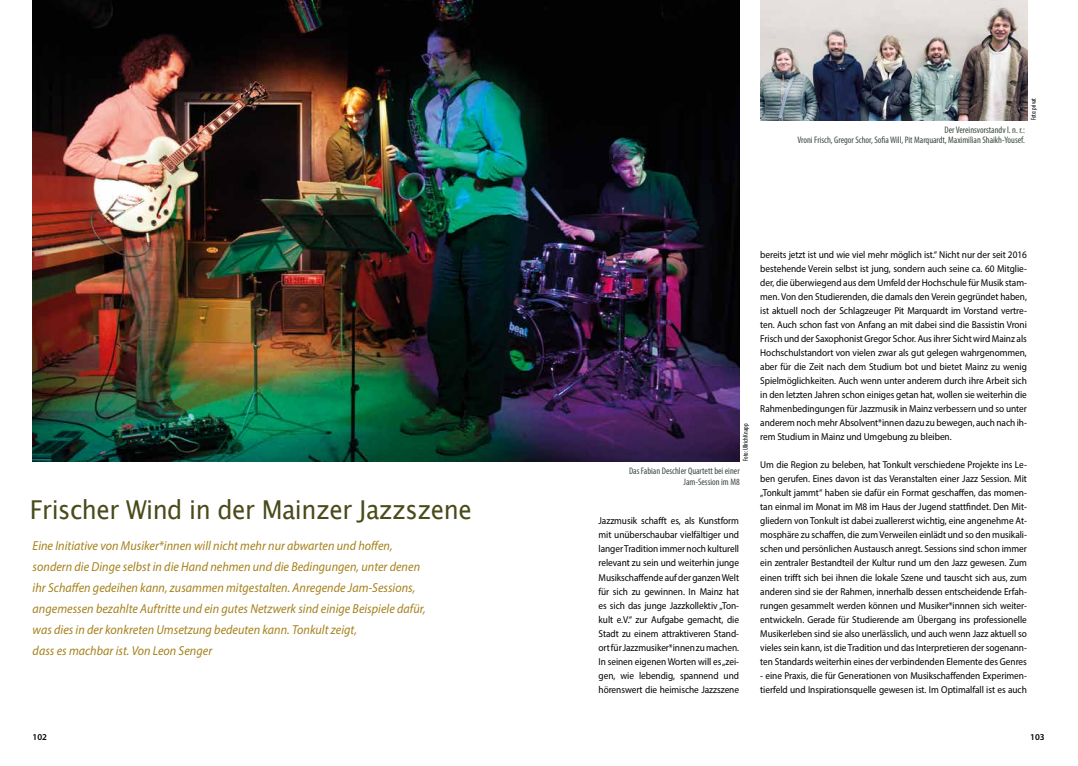
<style>
.page{position:relative;width:1078px;height:766px;background:#fff}
.page>*{position:absolute;margin:0;border:0;box-sizing:border-box;transform-origin:0 0}
.t1{font:26px "Lucida Grande";letter-spacing:-.02em;color:#494b1b;scale:.93 1}
.t2{font:italic 13px/21px "Myriad Pro";letter-spacing:.005em;color:#a5801a;scale:.93 1}
.t3{font:10px/14px "Myriad Pro";letter-spacing:-.005em;color:#000;text-align:justify;scale:.93 1}
.t4{font:condensed 9.5px/10.5px "Myriad Pro";color:#3a4b40;text-align:right}
.t5{font:600 9px "Myriad Pro";color:#000}
.t6{font:condensed 7px "Myriad Pro";letter-spacing:-.005em;color:#000;scale:.93 1}
</style>
<div class="page">
<img style="left:33px;top:0;width:706px;height:461px">
<img style="left:760px;top:0;width:266px;height:120px">
<p class="t6" style="left:1029px;top:120px;width:25px;rotate:-90deg">Foto: privat</p>
<h1 class="t1" style="left:30px;top:494px;width:477px">Frischer Wind in der Mainzer Jazzszene</h1>
<p class="t2" style="left:33px;top:535px;width:424px">Eine Initiative von Musiker*innen will nicht mehr nur abwarten und hoffen, sondern die Dinge selbst in die Hand nehmen und die Bedingungen, unter denen ihr Schaffen gedeihen kann, zusammen mitgestalten. Anregende Jam-Sessions, angemessen bezahlte Auftritte und ein gutes Netzwerk sind einige Beispiele dafür, was dies in der konkreten Umsetzung bedeuten kann. Tonkult zeigt,<br>dass es machbar ist. Von Leon Senger</p>
<p class="t4" style="left:797px;top:124px;width:229px">Der Vereinsvorstandv l. n. r.:<br>Vroni Frisch, Gregor Schor, Sofia Will, Pit Marquardt, Maximilian Shaikh-Yousef.</p>
<p class="t6" style="left:741px;top:461px;width:41px;rotate:-90deg">Foto: Ullrich Knapp</p>
<p class="t4" style="left:629px;top:465px;width:112px">Das Fabian Deschler Quartett bei einer<br>Jam-Session im M8</p>
<p class="t3" style="left:598px;top:514px;width:152px">Jazzmusik schafft es, als Kunstform mit unüberschaubar vielfältiger und langer Tradition immer noch kulturell relevant zu sein und weiterhin junge Musikschaffende auf der ganzen Welt für sich zu gewinnen. In Mainz hat es sich das junge Jazzkollektiv „Ton&shy;kult e.V.“ zur Aufgabe gemacht, die Stadt zu einem attraktiveren Stand&shy;ort für Jazzmusiker*innen zu machen.<br>In seinen eigenen Worten will es „zei&shy;gen, wie lebendig, spannend und hörenswert die heimische Jazzszene</p>
<p class="t3" style="left:760px;top:248px;width:288px">bereits jetzt ist und wie viel mehr möglich ist.“ Nicht nur der seit 2016 bestehende Verein selbst ist jung, sondern auch seine ca. 60 Mitglie&shy;der, die überwiegend aus dem Umfeld der Hochschule für Musik stam&shy;men. Von den Studierenden, die damals den Verein gegründet haben, ist aktuell noch der Schlagzeuger Pit Marquardt im Vorstand vertre&shy;ten. Auch schon fast von Anfang an mit dabei sind die Bassistin Vroni Frisch und der Saxophonist Gregor Schor. Aus ihrer Sicht wird Mainz als Hochschulstandort von vielen zwar als gut gelegen wahrgenommen, aber für die Zeit nach dem Studium bot und bietet Mainz zu wenig Spielmöglichkeiten. Auch wenn unter anderem durch ihre Arbeit sich in den letzten Jahren schon einiges getan hat, wollen sie weiterhin die Rahmenbedingungen für Jazzmusik in Mainz verbessern und so unter anderem noch mehr Absolvent*innen dazu zu bewegen, auch nach ih&shy;rem Studium in Mainz und Umgebung zu bleiben.</p>
<p class="t3" style="left:760px;top:458px;width:288px">Um die Region zu beleben, hat Tonkult verschiedene Projekte ins Le&shy;ben gerufen. Eines davon ist das Veranstalten einer Jazz Session. Mit „Tonkult jammt“ haben sie dafür ein Format geschaffen, das momen&shy;tan einmal im Monat im M8 im Haus der Jugend stattfindet. Den Mit&shy;gliedern von Tonkult ist dabei zuallererst wichtig, eine angenehme At&shy;mosphäre zu schaffen, die zum Verweilen einlädt und so den musikali&shy;schen und persönlichen Austausch anregt. Sessions sind schon immer ein zentraler Bestandteil der Kultur rund um den Jazz gewesen. Zum einen trifft sich bei ihnen die lokale Szene und tauscht sich aus, zum anderen sind sie der Rahmen, innerhalb dessen entscheidende Erfah&shy;rungen gesammelt werden können und Musiker*innnen sich weiter&shy;entwickeln. Gerade für Studierende am Übergang ins professionelle Musikerleben sind sie also unerlässlich, und auch wenn Jazz aktuell so vieles sein kann, ist die Tradition und das Interpretieren der sogenann&shy;ten Standards weiterhin eines der verbindenden Elemente des Genres</p>
<p class="t3" style="left:760px;top:668px;width:288px">- eine Praxis, die für Generationen von Musikschaffenden Experimen&shy;tierfeld und Inspirationsquelle gewesen ist. Im Optimalfall ist es auch</p>
<p class="t5" style="left:33px;top:731px;width:16px">102</p>
<p class="t5" style="left:1029px;top:731px;width:16px">103</p>
</div>
